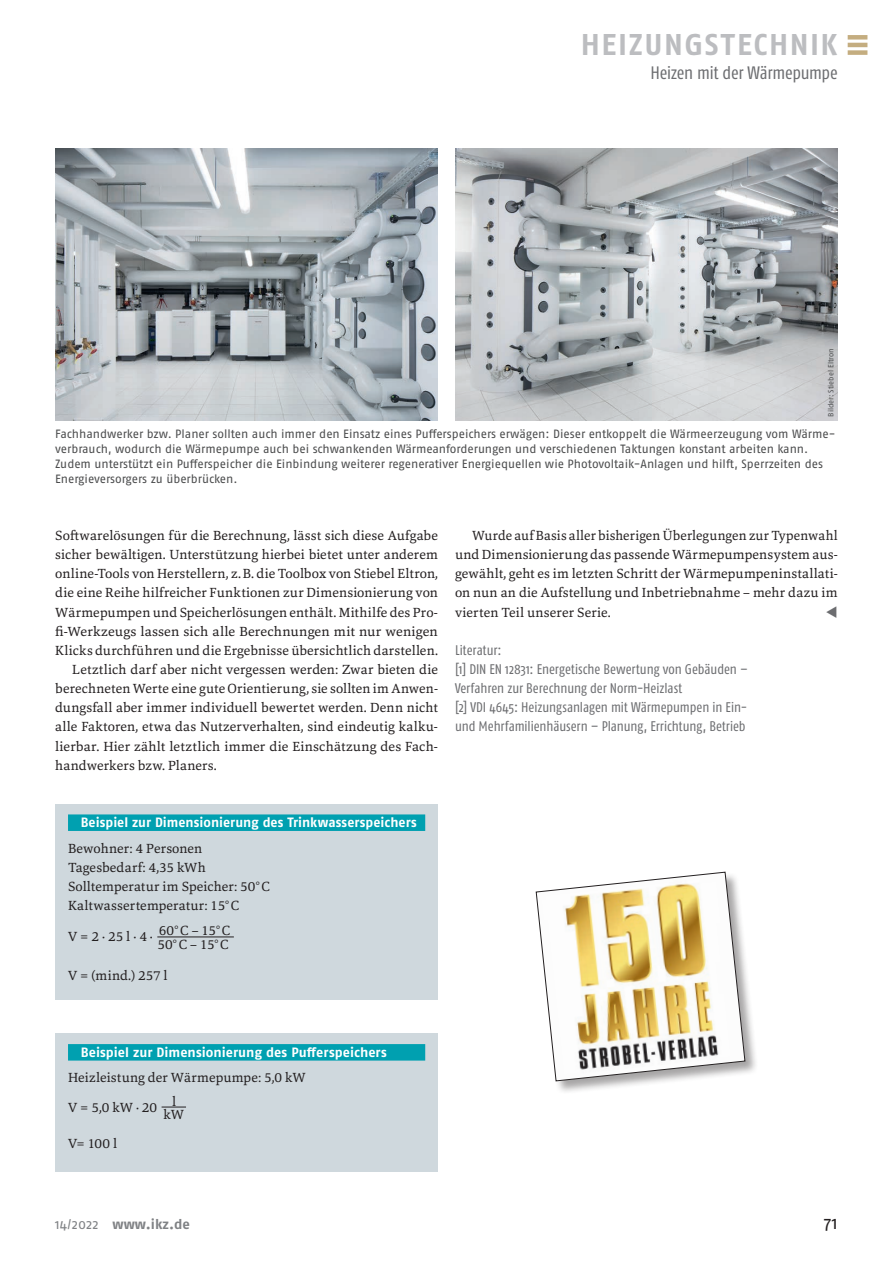
<style>
.page{position:relative;width:893px;height:1263px;background:#fff}
.page>*{position:absolute;margin:0;border:0;box-sizing:border-box;transform-origin:0 0}
.t1{font:700 30px "Fago OT";letter-spacing:.05em;color:#bcbdc0}
.t2{font:condensed 18px "Fago OT";letter-spacing:-.015em;color:#6c6d70}
.t3{font:18px "Fago OT";color:#231f20}
.t4{font:condensed 13.95px/19.2px "Fago OT";letter-spacing:-.005em;color:#6c6d70}
.t5{font:700 13.95px "Fago OT";color:#808285}
.t6{font:13.8px/19.2px "Marbach";letter-spacing:.01em;color:#231f20}
.t7{font:700 13.5px "Fago OT";color:#fff}
.t8{font:12px/14.9px "Fago OT";letter-spacing:-.005em;color:#4b4c4d}
.t9{font:7.5px "Fago OT";letter-spacing:-.005em;color:#4b4c4d}
.s1{font-weight:400}
</style>
<div class="page">
<img style="left:55px;top:149px;width:383px;height:272px">
<img style="left:455px;top:149px;width:383px;height:272px">
<div style="left:535px;top:871px;width:223px;height:223px;background:#231f20;opacity:.4"></div>
<svg style="left:535px;top:871px;width:211px;height:211px"></svg>
<div style="left:848px;top:35px;width:19px;height:5px;background:#c4ad80"></div>
<div style="left:848px;top:50px;width:19px;height:5px;background:#c4ad80"></div>
<hr style="left:848px;top:43px;width:19px;height:4px;background:#c4ad80">
<div style="left:55px;top:804px;width:383px;height:195px;background:#cfd8dd"></div>
<div style="left:68px;top:814px;width:357px;height:17px;background:#00a0b0"></div>
<hr style="left:157px;top:937px;width:77px;height:1px;background:#231f20">
<div style="left:55px;top:1033px;width:383px;height:138px;background:#cfd8dd"></div>
<div style="left:68px;top:1044px;width:357px;height:16px;background:#00a0b0"></div>
<svg style="left:162px;top:1107px;width:24px;height:1px"></svg>
<h1 class="t1" style="left:581px;top:26px;width:258px">HEIZUNGSTECHNIK</h1>
<h2 class="t2" style="left:650px;top:62px;width:189px">Heizen mit der Wärmepumpe</h2>
<p class="t9" style="left:826px;top:417px;width:70px;rotate:-90deg">Bilder: Stiebel Eltron</p>
<p class="t8" style="left:55px;top:426px;width:782px">Fachhandwerker bzw. Planer sollten auch immer den Einsatz eines Pufferspeichers erwägen: Dieser entkoppelt die Wärmeerzeugung vom Wärme&shy;verbrauch, wodurch die Wärmepumpe auch bei schwankenden Wärmeanforderungen und verschiedenen Taktungen konstant arbeiten kann.<br>Zudem unterstützt ein Pufferspeicher die Einbindung weiterer regenerativer Energiequellen wie Photovoltaik-Anlagen und hilft, Sperrzeiten des Energieversorgers zu überbrücken.</p>
<p class="t6" style="left:55px;top:526px;width:384px">Softwarelösungen für die Berechnung, lässt sich diese Aufgabe</p>
<p class="t6" style="left:55px;top:545px;width:384px">sicher bewältigen. Unterstützung hierbei bietet unter anderem</p>
<p class="t6" style="left:55px;top:564px;width:384px">online-Tools von Herstellern, z.B. die Toolbox von Stiebel Eltron,</p>
<p class="t6" style="left:55px;top:583px;width:384px">die eine Reihe hilfreicher Funktionen zur Dimensionierung von</p>
<p class="t6" style="left:55px;top:602px;width:384px">Wärmepumpen und Speicherlösungen enthält. Mithilfe des Pro-</p>
<p class="t6" style="left:55px;top:621px;width:384px">fi-Werkzeugs lassen sich alle Berechnungen mit nur wenigen</p>
<p class="t6" style="left:55px;top:641px;width:384px">Klicks durchführen und die Ergebnisse übersichtlich darstellen.</p>
<p class="t6" style="left:72px;top:660px;width:367px">Letztlich darf aber nicht vergessen werden: Zwar bieten die</p>
<p class="t6" style="left:55px;top:679px;width:384px">berechneten Werte eine gute Orientierung, sie sollten im Anwen-</p>
<p class="t6" style="left:55px;top:698px;width:384px">dungsfall aber immer individuell bewertet werden. Denn nicht</p>
<p class="t6" style="left:55px;top:717px;width:384px">alle Faktoren, etwa das Nutzerverhalten, sind eindeutig kalku-</p>
<p class="t6" style="left:55px;top:736px;width:384px">lierbar. Hier zählt letztlich immer die Einschätzung des Fach-</p>
<p class="t6" style="left:55px;top:755px;width:163px">handwerkers bzw. Planers.</p>
<p class="t6" style="left:455px;top:526px;width:384px;text-align:justify;text-indent:17px">Wurde auf Basis aller bisherigen Überlegungen zur Typenwahl und Dimensionierung das passende Wärmepumpensystem aus&shy;gewählt, geht es im letzten Schritt der Wärmepumpeninstallati&shy;on nun an die Aufstellung und Inbetriebnahme – mehr dazu im vierten Teil unserer Serie.</p>
<p class="t4" style="left:455px;top:640px;width:294px">Literatur:<br>[1] DIN EN 12831: Energetische Bewertung von Gebäuden – Verfahren zur Berechnung der Norm-Heizlast<br>[2] VDI 4645: Heizungsanlagen mit Wärmepumpen in Ein&shy;und Mehrfamilienhäusern – Planung, Errichtung, Betrieb</p>
<p class="t7" style="left:81px;top:814px;width:337px">Beispiel zur Dimensionierung des Trinkwasserspeichers</p>
<p class="t6" style="left:68px;top:838px;width:203px">Bewohner: 4 Personen<br>Tagesbedarf: 4,35 kWh<br>Solltemperatur im Speicher: 50°C<br>Kaltwassertemperatur: 15°C</p>
<p class="t6" style="left:68px;top:927px;width:86px">V = 2 · 25 l · 4 ·</p>
<p class="t6" style="left:158px;top:922px;width:74px;line-height:14.9px">60°C – 15°C<br>50°C – 15°C</p>
<p class="t6" style="left:68px;top:966px;width:101px">V = (mind.) 257 l</p>
<p class="t7" style="left:81px;top:1044px;width:307px">Beispiel zur Dimensionierung des Pufferspeichers</p>
<p class="t6" style="left:68px;top:1063px;width:239px;line-height:29.7px">Heizleistung der Wärmepumpe: 5,0 kW<br>V = 5,0 kW · 20</p>
<p class="t6" style="left:164px;top:1095px;width:22px;line-height:12.8px;text-align:center">l kW</p>
<p class="t6" style="left:68px;top:1134px;width:51px">V= 100 l</p>
<p class="t5" style="left:55px;top:1216px;width:136px"><span class="s1">14/2022</span> www.ikz.de</p>
<h2 class="t3" style="left:824px;top:1212px;width:15px">71</h2>
</div>
